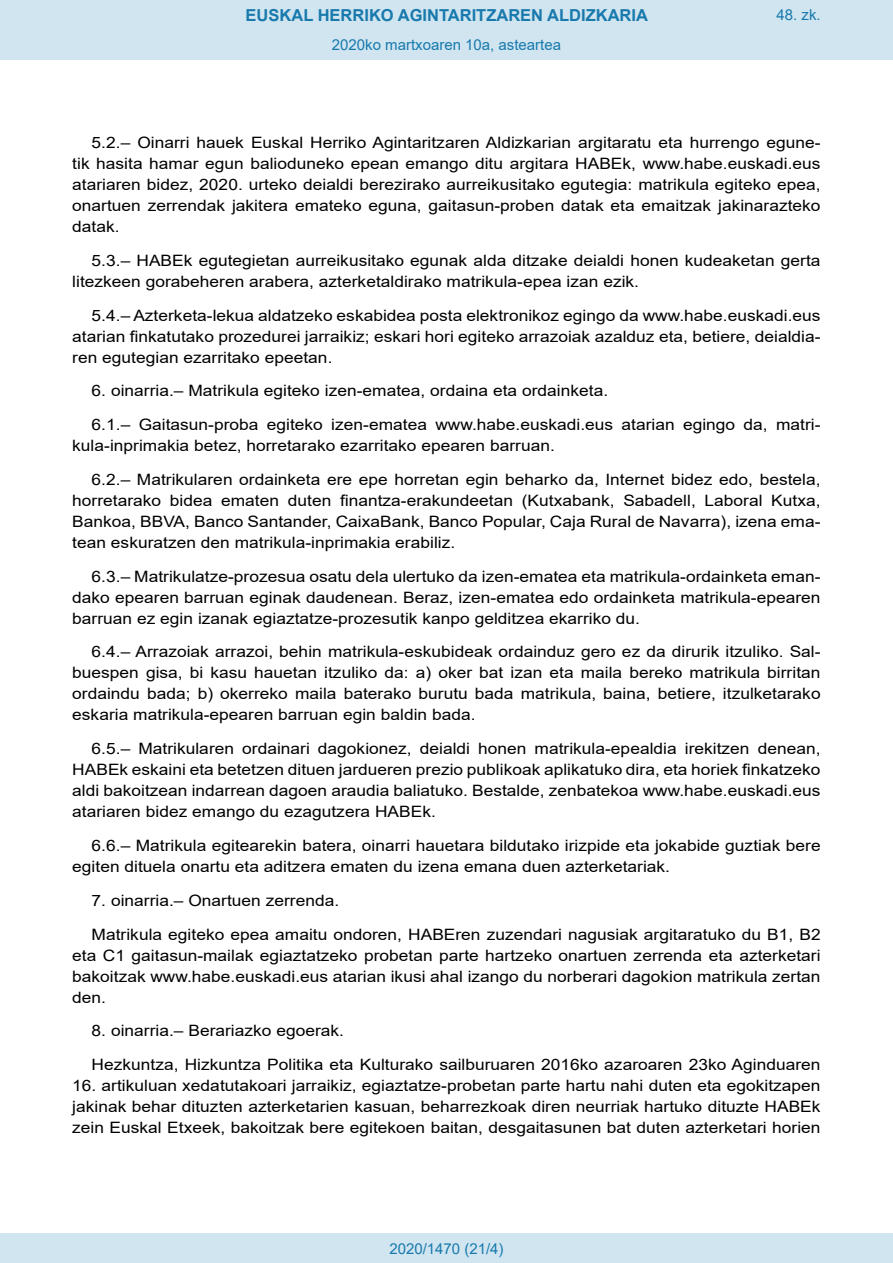
<style>
.page{position:relative;width:893px;height:1263px;background:#fff}
.page>*{position:absolute;margin:0;border:0;box-sizing:border-box;transform-origin:0 0}
.t1{font:700 16.5px "Arial";color:#1879ad}
.BOPVDetalle{font:15.6px/21px "Arial";color:#000;text-align:justify;scale:1.11 1}
.Paginacion_Centro{font:15px "Arial";color:#1879ad}
</style>
<div class="page">
<div style="left:0;top:0;width:893px;height:60px;background:#d0e5f0"></div>
<div style="left:0;top:1233px;width:893px;height:30px;background:#d0e5f0"></div>
<p class="t1" style="left:246px;top:3px;width:404px">EUSKAL HERRIKO AGINTARITZAREN ALDIZKARIA</p>
<p class="Paginacion_Centro" style="left:332px;top:35px;width:231px">2020ko martxoaren 10a, asteartea</p>
<p class="Paginacion_Centro" style="left:776px;top:5px;width:46px">48. zk.</p>
<p class="BOPVDetalle" style="left:72px;top:132px;width:676px;text-indent:19px">5.2.– Oinarri hauek Euskal Herriko Agintaritzaren Aldizkarian argitaratu eta hurrengo egune&shy;tik hasita hamar egun balioduneko epean emango ditu argitara HABEk, www.habe.euskadi.eus atariaren bidez, 2020. urteko deialdi berezirako aurreikusitako egutegia: matrikula egiteko epea, onartuen zerrendak jakitera emateko eguna, gaitasun-proben datak eta emaitzak jakinarazteko datak.</p>
<p class="BOPVDetalle" style="left:72px;top:250px;width:676px;text-indent:19px">5.3.– HABEk egutegietan aurreikusitako egunak alda ditzake deialdi honen kudeaketan gerta litezkeen gorabeheren arabera, azterketaldirako matrikula-epea izan ezik.</p>
<p class="BOPVDetalle" style="left:72px;top:305px;width:676px;text-indent:19px">5.4.– Azterketa-lekua aldatzeko eskabidea posta elektronikoz egingo da www.habe.euskadi.eus atarian finkatutako prozedurei jarraikiz; eskari hori egiteko arrazoiak azalduz eta, betiere, deialdia&shy;ren egutegian ezarritako epeetan.</p>
<p class="BOPVDetalle" style="left:92px;top:380px;width:467px">6. oinarria.– Matrikula egiteko izen-ematea, ordaina eta ordainketa.</p>
<p class="BOPVDetalle" style="left:72px;top:414px;width:676px;text-indent:19px">6.1.– Gaitasun-proba egiteko izen-ematea www.habe.euskadi.eus atarian egingo da, matri&shy;kula-inprimakia betez, horretarako ezarritako epearen barruan.</p>
<p class="BOPVDetalle" style="left:72px;top:469px;width:676px;text-indent:19px">6.2.– Matrikularen ordainketa ere epe horretan egin beharko da, Internet bidez edo, bestela, horretarako bidea ematen duten finantza-erakundeetan (Kutxabank, Sabadell, Laboral Kutxa, Bankoa, BBVA, Banco Santander, CaixaBank, Banco Popular, Caja Rural de Navarra), izena ema&shy;tean eskuratzen den matrikula-inprimakia erabiliz.</p>
<p class="BOPVDetalle" style="left:72px;top:566px;width:676px;text-indent:19px">6.3.– Matrikulatze-prozesua osatu dela ulertuko da izen-ematea eta matrikula-ordainketa eman&shy;dako epearen barruan eginak daudenean. Beraz, izen-ematea edo ordainketa matrikula-epearen barruan ez egin izanak egiaztatze-prozesutik kanpo gelditzea ekarriko du.</p>
<p class="BOPVDetalle" style="left:72px;top:641px;width:676px;text-indent:19px">6.4.– Arrazoiak arrazoi, behin matrikula-eskubideak ordainduz gero ez da dirurik itzuliko. Sal&shy;buespen gisa, bi kasu hauetan itzuliko da: a) oker bat izan eta maila bereko matrikula birritan ordaindu bada; b) okerreko maila baterako burutu bada matrikula, baina, betiere, itzulketarako eskaria matrikula-epearen barruan egin baldin bada.</p>
<p class="BOPVDetalle" style="left:72px;top:738px;width:676px;text-indent:19px">6.5.– Matrikularen ordainari dagokionez, deialdi honen matrikula-epealdia irekitzen denean, HABEk eskaini eta betetzen dituen jardueren prezio publikoak aplikatuko dira, eta horiek finkatzeko aldi bakoitzean indarrean dagoen araudia baliatuko. Bestalde, zenbatekoa www.habe.euskadi.eus atariaren bidez emango du ezagutzera HABEk.</p>
<p class="BOPVDetalle" style="left:72px;top:835px;width:676px;text-indent:19px">6.6.– Matrikula egitearekin batera, oinarri hauetara bildutako irizpide eta jokabide guztiak bere egiten dituela onartu eta aditzera ematen du izena emana duen azterketariak.</p>
<p class="BOPVDetalle" style="left:92px;top:890px;width:225px">7. oinarria.– Onartuen zerrenda.</p>
<p class="BOPVDetalle" style="left:72px;top:923px;width:676px;text-indent:19px">Matrikula egiteko epea amaitu ondoren, HABEren zuzendari nagusiak argitaratuko du B1, B2 eta C1 gaitasun-mailak egiaztatzeko probetan parte hartzeko onartuen zerrenda eta azterketari bakoitzak www.habe.euskadi.eus atarian ikusi ahal izango du norberari dagokion matrikula zertan den.</p>
<p class="BOPVDetalle" style="left:92px;top:1020px;width:229px">8. oinarria.– Berariazko egoerak.</p>
<p class="BOPVDetalle" style="left:92px;top:1054px;width:658px">Hezkuntza, Hizkuntza Politika eta Kulturako sailburuaren 2016ko azaroaren 23ko Aginduaren</p>
<p class="BOPVDetalle" style="left:72px;top:1075px;width:676px">16. artikuluan xedatutakoari jarraikiz, egiaztatze-probetan parte hartu nahi duten eta egokitzapen jakinak behar dituzten azterketarien kasuan, beharrezkoak diren neurriak hartuko dituzte HABEk zein Euskal Etxeek, bakoitzak bere egitekoen baitan, desgaitasunen bat duten azterketari horien</p>
<p class="Paginacion_Centro" style="left:389px;top:1238px;width:116px">2020/1470 (21/4)</p>
</div>
